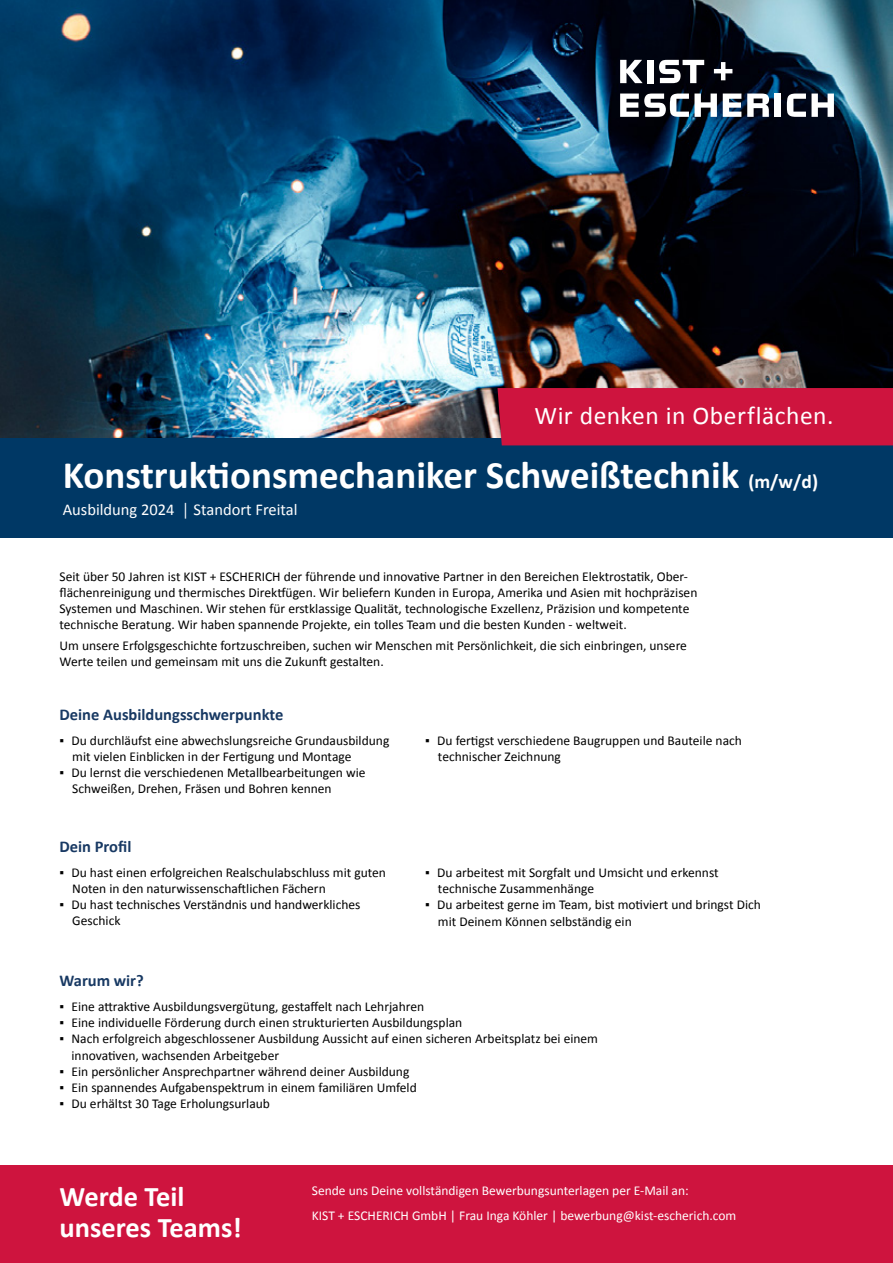
<style>
.page{position:relative;width:893px;height:1263px;background:#fff}
.page>*{position:absolute;margin:0;border:0;box-sizing:border-box;transform-origin:0 0}
.t1{font:700 39px "Calibri";color:#fff}
.t2{font:700 28.5px/31.5px "Calibri";color:#fff}
.t3{font:25.5px "Calibri";letter-spacing:.015em;color:#fff}
.t4{font:700 16.5px "Calibri";color:#183963}
.t5{font:16.5px "Calibri";color:#fff}
.t6{font:13.5px/16.2px "Calibri";color:#000}
.t7{font:13.5px/25px "Calibri";color:#fff}
.s1{font-size:19.5px}
</style>
<div class="page">
<img style="left:0;top:0;width:893px;height:438px">
<div style="left:0;top:438px;width:893px;height:100px;background:#003865"></div>
<div style="left:497px;top:388px;width:396px;height:57px;background:#ce143e"></div>
<div style="left:0;top:1165px;width:893px;height:98px;background:#ce143e"></div>
<svg style="left:714px;top:62px;width:18px;height:18px"></svg>
<svg style="left:620px;top:94px;width:97px;height:23px"></svg>
<svg style="left:723px;top:94px;width:18px;height:23px"></svg>
<svg style="left:747px;top:94px;width:22px;height:23px"></svg>
<div style="left:775px;top:94px;width:6px;height:23px;background:#fff"></div>
<svg style="left:787px;top:94px;width:47px;height:23px"></svg>
<svg style="left:620px;top:60px;width:23px;height:23px"></svg>
<div style="left:647px;top:60px;width:7px;height:23px;background:#fff"></div>
<svg style="left:659px;top:60px;width:45px;height:23px"></svg>
<h3 class="t3" style="left:534px;top:399px;width:301px">Wir denken in Oberflächen.</h3>
<p class="t1" style="left:63px;top:450px;width:757px">Konstruktionsmechaniker Schweißtechnik <span class="s1">(m/w/d)</span></p>
<p class="t5" style="left:63px;top:499px;width:236px">Ausbildung 2024 │ Standort Freital</p>
<h1 class="t1" style="left:60px;top:450px;width:649px">Elektriker Automatisierungstechnik <span class="s1">(m/w/d)</span></h1>
<p class="t5" style="left:60px;top:499px;width:119px">Standort Dresden</p>
<p class="t6" style="left:60px;top:568px;width:639px">Seit über 50 Jahren ist KIST + ESCHERICH der führende und innovative Partner in den Bereichen Elektrostatik, Ober&shy;flächenreinigung und thermisches Direktfügen. Wir beliefern Kunden in Europa, Amerika und Asien mit hochpräzisen Systemen und Maschinen. Wir stehen für erstklassige Qualität, technologische Exzellenz, Präzision und kompetente technische Beratung. Wir haben spannende Projekte, ein tolles Team und die besten Kunden - weltweit.</p>
<p class="t6" style="left:60px;top:637px;width:629px">Um unsere Erfolgsgeschichte fortzuschreiben, suchen wir Menschen mit Persönlichkeit, die sich einbringen, unsere<br>Werte teilen und gemeinsam mit uns die Zukunft gestalten.</p>
<p class="t4" style="left:60px;top:704px;width:225px">Deine Ausbildungsschwerpunkte</p>
<p class="t6" style="left:72px;top:732px;width:319px;text-indent:-13px">▪ Du durchläufst eine abwechslungsreiche Grundausbildung mit vielen Einblicken in der Fertigung und Montage</p>
<p class="t6" style="left:72px;top:765px;width:295px;text-indent:-13px">▪ Du lernst die verschiedenen Metallbearbeitungen wie<br>Schweißen, Drehen, Fräsen und Bohren kennen</p>
<p class="t4" style="left:60px;top:836px;width:73px">Dein Profil</p>
<p class="t6" style="left:72px;top:864px;width:315px;text-indent:-13px">▪ Du hast einen erfolgreichen Realschulabschluss mit guten<br>Noten in den naturwissenschaftlichen Fächern</p>
<p class="t6" style="left:72px;top:896px;width:290px;text-indent:-13px">▪ Du hast technisches Verständnis und handwerkliches<br>Geschick</p>
<p class="t6" style="left:438px;top:732px;width:305px;text-indent:-13px">▪ Du fertigst verschiedene Baugruppen und Bauteile nach technischer Zeichnung</p>
<p class="t6" style="left:438px;top:864px;width:282px;text-indent:-13px">▪ Du arbeitest mit Sorgfalt und Umsicht und erkennst technische Zusammenhänge</p>
<p class="t6" style="left:438px;top:897px;width:324px;text-indent:-13px">▪ Du arbeitest gerne im Team, bist motiviert und bringst Dich mit Deinem Können selbständig ein</p>
<p class="t4" style="left:60px;top:970px;width:86px">Warum wir?</p>
<p class="t6" style="left:60px;top:998px;width:366px">▪ Eine attraktive Ausbildungsvergütung, gestaffelt nach Lehrjahren</p>
<p class="t6" style="left:60px;top:1014px;width:404px">▪ Eine individuelle Förderung durch einen strukturierten Ausbildungsplan</p>
<p class="t6" style="left:72px;top:1031px;width:528px;text-indent:-12px">▪ Nach erfolgreich abgeschlossener Ausbildung Aussicht auf einen sicheren Arbeitsplatz bei einem innovativen, wachsenden Arbeitgeber</p>
<p class="t6" style="left:60px;top:1063px;width:351px">▪ Ein persönlicher Ansprechpartner während deiner Ausbildung</p>
<p class="t6" style="left:60px;top:1079px;width:359px">▪ Ein spannendes Aufgabenspektrum in einem familiären Umfeld</p>
<p class="t6" style="left:60px;top:1095px;width:212px">▪ Du erhältst 30 Tage Erholungsurlaub</p>
<h2 class="t2" style="left:60px;top:1180px;width:184px">Werde Teil unseres Teams!</h2>
<p class="t7" style="left:312px;top:1178px;width:426px">Sende uns Deine vollständigen Bewerbungsunterlagen per E-Mail an:<br>KIST + ESCHERICH GmbH | Frau Inga Köhler | bewerbung@kist-escherich.com</p>
</div>
